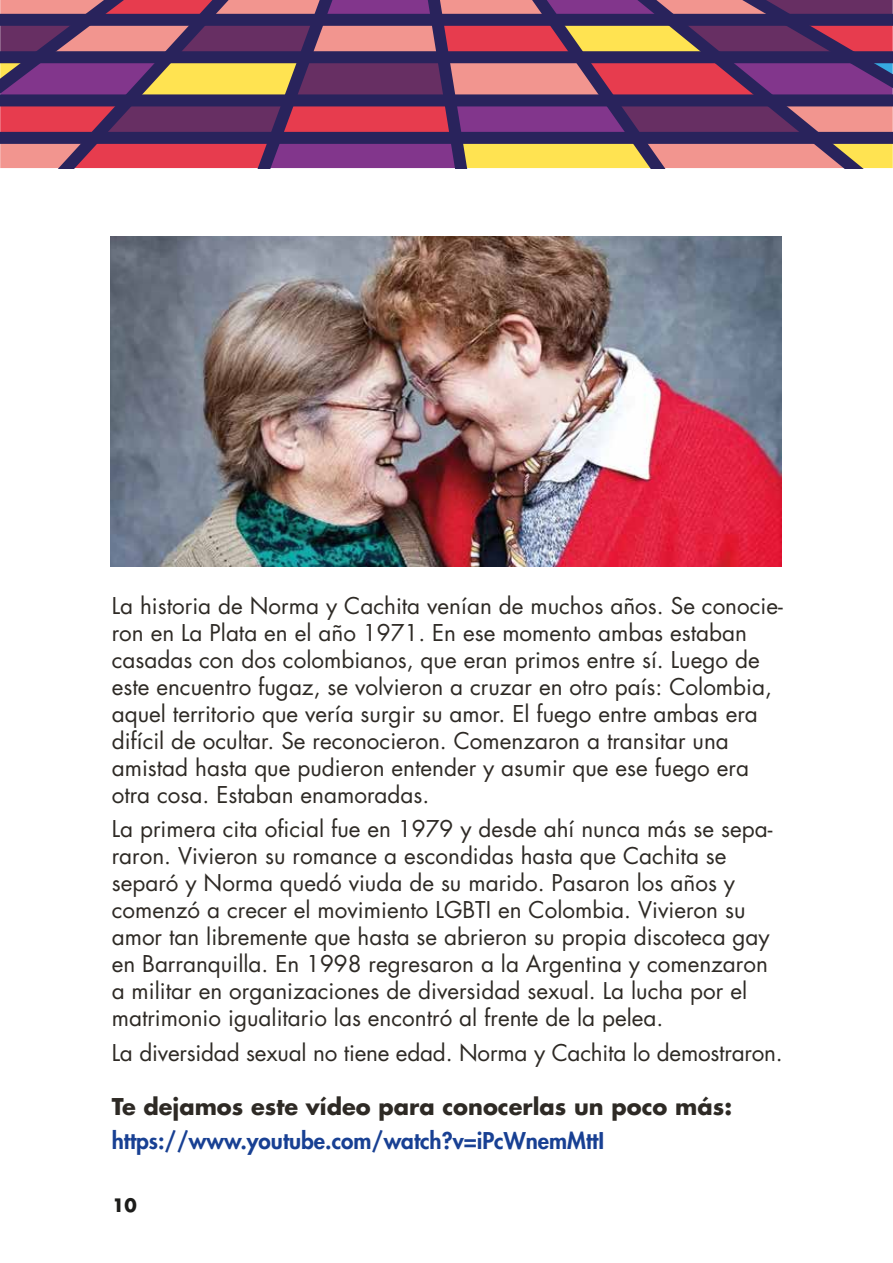
<style>
.page{position:relative;width:893px;height:1263px;background:#fff}
.page>*{position:absolute;margin:0;border:0;box-sizing:border-box;transform-origin:0 0}
.t1{font:22.5px/27px "Futura Std";color:#2e2a25}
.t2{font:800 22.5px "Futura Std";color:#184093}
.t3{font:700 22.5px "Futura Std";color:#2e2a25}
.t4{font:700 18px "Futura Std";color:#1d1d1b}
</style>
<div class="page">
<svg style="left:0;top:0;width:893px;height:168px;background:#874c67"></svg>
<img style="left:111px;top:236px;width:671px;height:331px">
<p class="t1" style="left:112px;top:592px;width:673px">La historia de Norma y Cachita venían de muchos años. Se conocie&shy;ron en La Plata en el año 1971. En ese momento ambas estaban casadas con dos colombianos, que eran primos entre sí. Luego de este encuentro fugaz, se volvieron a cruzar en otro país: Colombia, aquel territorio que vería surgir su amor. El fuego entre ambas era difícil de ocultar. Se reconocieron. Comenzaron a transitar una amistad hasta que pudieron entender y asumir que ese fuego era otra cosa. Estaban enamoradas.</p>
<p class="t1" style="left:112px;top:816px;width:662px">La primera cita oficial fue en 1979 y desde ahí nunca más se sepa&shy;raron. Vivieron su romance a escondidas hasta que Cachita se separó y Norma quedó viuda de su marido. Pasaron los años y comenzó a crecer el movimiento LGBTI en Colombia. Vivieron su amor tan libremente que hasta se abrieron su propia discoteca gay en Barranquilla. En 1998 regresaron a la Argentina y comenzaron a militar en organizaciones de diversidad sexual. La lucha por el matrimonio igualitario las encontró al frente de la pelea.</p>
<p class="t1" style="left:112px;top:1039px;width:673px">La diversidad sexual no tiene edad. Norma y Cachita lo demostraron.</p>
<p class="t3" style="left:112px;top:1091px;width:622px">Te dejamos este vídeo para conocerlas un poco más:</p>
<p class="t2" style="left:112px;top:1127px;width:494px">https://www.youtube.com/watch?v=iPcWnemMttI</p>
<p class="t4" style="left:112px;top:1194px;width:26px">10</p>
</div>
